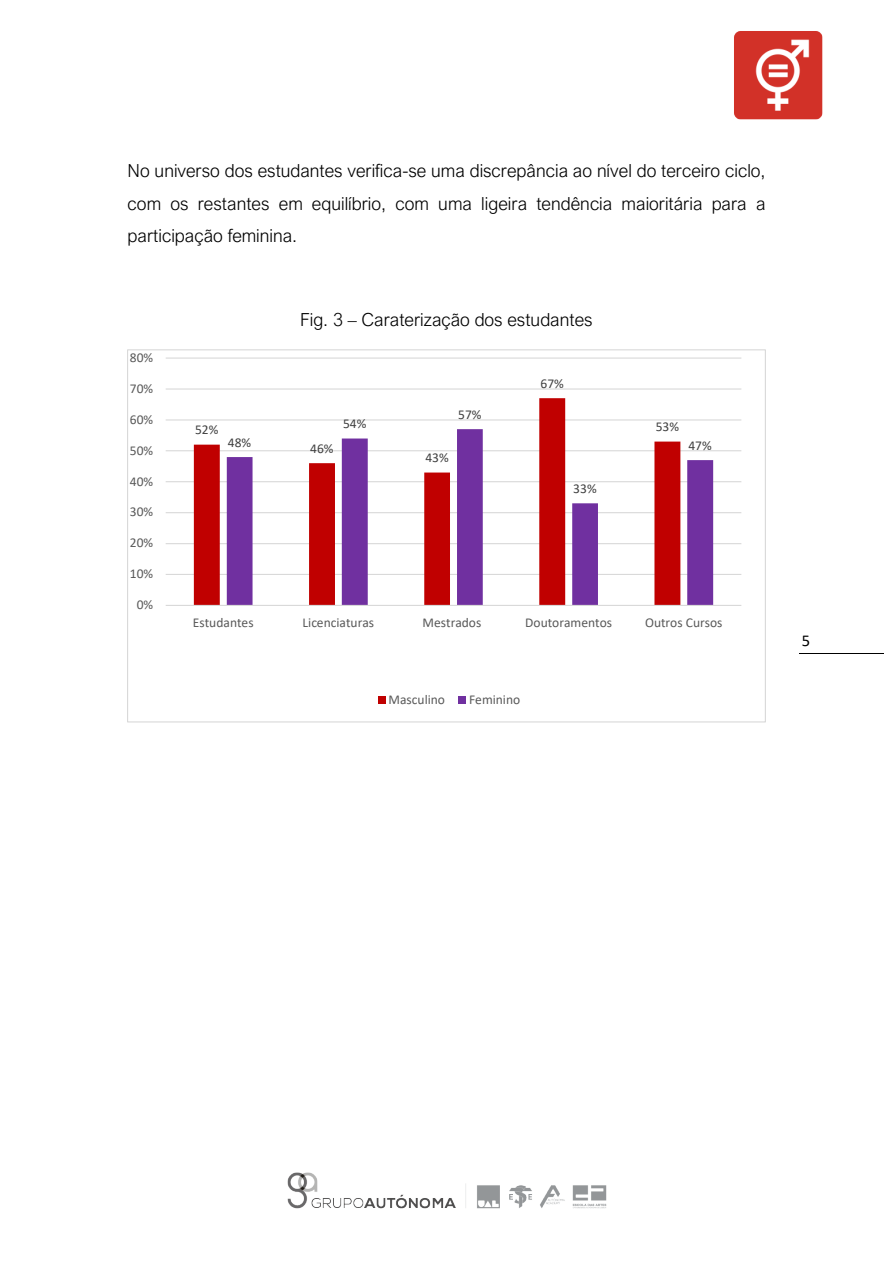
<style>
.page{position:relative;width:893px;height:1263px;background:#fff}
.page>*{position:absolute;margin:0;border:0;box-sizing:border-box;transform-origin:0 0}
.t1{font:300 18px/32.7px "Arial Nova";color:#000;text-align:justify}
.t2{font:16.5px "Calibri";color:#000}
.t3{font:13.5px "Calibri";color:#595959}
.t4{font:13.5px "Calibri";color:#404040}
</style>
<div class="page">
<hr style="left:800px;top:653px;width:84px;height:1px;background:#000">
<img style="left:734px;top:31px;width:89px;height:89px">
<img style="left:287px;top:1172px;width:320px;height:37px">
<hr style="left:166px;top:574px;width:575px;height:1px;background:#d9d9d9">
<hr style="left:166px;top:543px;width:575px;height:1px;background:#d9d9d9">
<hr style="left:166px;top:512px;width:575px;height:1px;background:#d9d9d9">
<hr style="left:166px;top:481px;width:575px;height:1px;background:#d9d9d9">
<hr style="left:166px;top:450px;width:575px;height:1px;background:#d9d9d9">
<hr style="left:166px;top:419px;width:575px;height:2px;background:#d9d9d9">
<hr style="left:166px;top:388px;width:575px;height:2px;background:#d9d9d9">
<hr style="left:166px;top:357px;width:575px;height:2px;background:#d9d9d9">
<svg style="left:194px;top:398px;width:486px;height:207px"></svg>
<svg style="left:227px;top:429px;width:486px;height:176px"></svg>
<hr style="left:166px;top:605px;width:575px;height:1px;background:#d9d9d9">
<div style="left:378px;top:697px;width:7px;height:7px;background:#c00000"></div>
<div style="left:459px;top:697px;width:7px;height:7px;background:#7030a0"></div>
<p class="t1" style="left:128px;top:154px;width:639px">No universo dos estudantes verifica-se uma discrepância ao nível do terceiro ciclo, com os restantes em equilíbrio, com uma ligeira tendência maioritária para a participação feminina.</p>
<p class="t3" style="left:130px;top:348px;width:25px">80%</p>
<p class="t3" style="left:130px;top:379px;width:25px">70%</p>
<p class="t3" style="left:130px;top:410px;width:25px">60%</p>
<p class="t3" style="left:130px;top:441px;width:25px">50%</p>
<p class="t3" style="left:130px;top:472px;width:25px">40%</p>
<p class="t3" style="left:130px;top:503px;width:25px">30%</p>
<p class="t3" style="left:130px;top:533px;width:25px">20%</p>
<p class="t3" style="left:130px;top:564px;width:25px">10%</p>
<p class="t3" style="left:137px;top:595px;width:18px">0%</p>
<p class="t1" style="left:300px;top:303px;width:294px">Fig. 3 – Caraterização dos estudantes</p>
<p class="t4" style="left:195px;top:420px;width:25px">52%</p>
<p class="t4" style="left:228px;top:433px;width:25px">48%</p>
<p class="t4" style="left:310px;top:439px;width:25px">46%</p>
<p class="t4" style="left:343px;top:414px;width:25px">54%</p>
<p class="t4" style="left:458px;top:405px;width:25px">57%</p>
<p class="t4" style="left:425px;top:448px;width:25px">43%</p>
<p class="t4" style="left:541px;top:374px;width:25px">67%</p>
<p class="t4" style="left:573px;top:479px;width:25px">33%</p>
<p class="t4" style="left:656px;top:417px;width:25px">53%</p>
<p class="t4" style="left:688px;top:436px;width:25px">47%</p>
<p class="t3" style="left:193px;top:613px;width:62px">Estudantes</p>
<p class="t3" style="left:303px;top:613px;width:73px">Licenciaturas</p>
<p class="t3" style="left:423px;top:613px;width:60px">Mestrados</p>
<p class="t3" style="left:525px;top:613px;width:88px">Doutoramentos</p>
<p class="t3" style="left:645px;top:613px;width:79px">Outros Cursos</p>
<p class="t3" style="left:389px;top:690px;width:58px">Masculino</p>
<p class="t3" style="left:469px;top:690px;width:53px">Feminino</p>
<p class="t2" style="left:802px;top:629px;width:10px">5</p>
</div>
